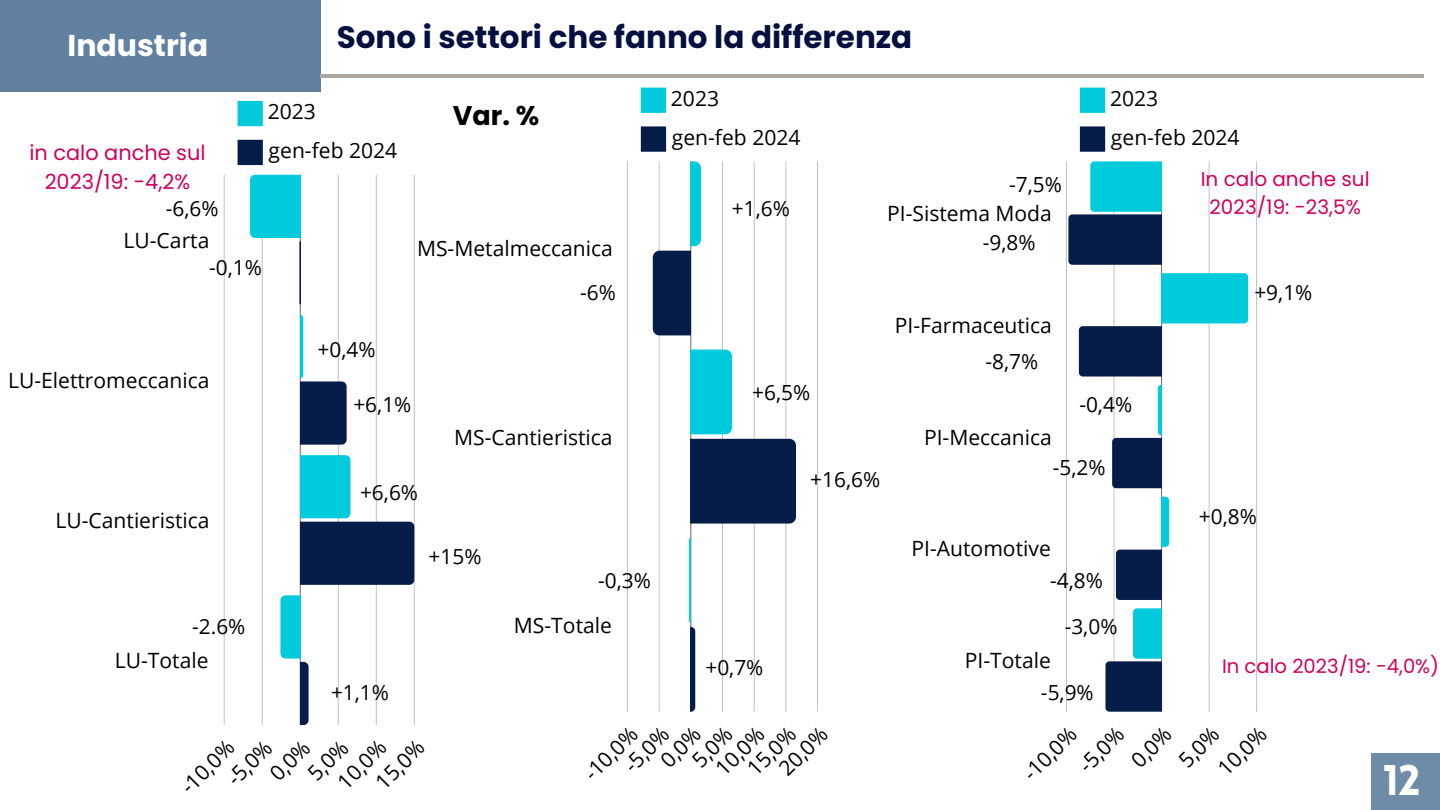
<style>
.page{position:relative;width:1440px;height:810px;background:#fff}
.page>*{position:absolute;margin:0;border:0;box-sizing:border-box;transform-origin:0 0}
.t1{font:900 42px "Lovelo";color:#fff}
.t2{font:700 40px "Poppins";color:#fff}
.t3{font:700 31px "Poppins";color:#04103f}
.t4{font:700 30px "Poppins";color:#fff}
.t5{font:700 27px "Poppins";color:#000}
.t6{font:21.1px/38.9px "Open Sans";color:#000}
.t7{font:20.9px "Open Sans";color:#000}
.t8{font:20.9px/28.5px "Poppins";color:#cf005d;text-align:center}
.t9{font:20px/27.8px "Poppins";color:#cf005d;text-align:center}
.t10{font:19.6px "Poppins";color:#cf005d}
</style>
<div class="page">
<div style="left:1371px;top:753px;width:69px;height:57px;background:#6e8ba8"></div>
<div style="left:0;top:0;width:320px;height:91px;background:#6281a1"></div>
<hr style="left:320px;top:74px;width:1104px;height:4px;background:#aaa7a0">
<svg style="left:238px;top:101px;width:25px;height:25px"></svg>
<svg style="left:238px;top:140px;width:25px;height:25px"></svg>
<hr style="left:224px;top:175px;width:1px;height:550px;background:#000">
<hr style="left:262px;top:175px;width:1px;height:550px;background:#000">
<hr style="left:300px;top:175px;width:1px;height:550px;background:#000">
<hr style="left:338px;top:175px;width:1px;height:550px;background:#000">
<hr style="left:376px;top:175px;width:1px;height:550px;background:#000">
<hr style="left:414px;top:175px;width:1px;height:550px;background:#000">
<svg style="left:250px;top:175px;width:50px;height:129px"></svg>
<svg style="left:300px;top:315px;width:47px;height:130px"></svg>
<svg style="left:300px;top:455px;width:114px;height:130px"></svg>
<svg style="left:280px;top:595px;width:29px;height:130px"></svg>
<svg style="left:641px;top:88px;width:25px;height:25px"></svg>
<svg style="left:641px;top:126px;width:25px;height:26px"></svg>
<hr style="left:627px;top:161px;width:1px;height:551px;background:#000">
<hr style="left:659px;top:161px;width:1px;height:551px;background:#000">
<hr style="left:691px;top:161px;width:1px;height:551px;background:#000">
<hr style="left:722px;top:161px;width:1px;height:551px;background:#000">
<hr style="left:754px;top:161px;width:1px;height:551px;background:#000">
<hr style="left:786px;top:161px;width:1px;height:551px;background:#000">
<hr style="left:817px;top:161px;width:1px;height:551px;background:#000">
<svg style="left:653px;top:161px;width:48px;height:174px"></svg>
<svg style="left:691px;top:350px;width:105px;height:174px"></svg>
<svg style="left:689px;top:538px;width:6px;height:174px"></svg>
<svg style="left:1080px;top:88px;width:25px;height:25px"></svg>
<svg style="left:1080px;top:126px;width:25px;height:26px"></svg>
<hr style="left:1066px;top:161px;width:1px;height:551px;background:#000">
<hr style="left:1114px;top:161px;width:1px;height:551px;background:#000">
<hr style="left:1161px;top:161px;width:1px;height:551px;background:#000">
<hr style="left:1209px;top:161px;width:1px;height:551px;background:#000">
<hr style="left:1256px;top:161px;width:1px;height:551px;background:#000">
<svg style="left:1068px;top:161px;width:94px;height:104px;background:#2a7f9a"></svg>
<svg style="left:1079px;top:273px;width:169px;height:104px"></svg>
<svg style="left:1112px;top:385px;width:50px;height:103px"></svg>
<svg style="left:1116px;top:497px;width:53px;height:103px"></svg>
<svg style="left:1105px;top:608px;width:57px;height:104px"></svg>
<p class="t4" style="left:68px;top:25px;width:142px">Industria</p>
<h1 class="t2" style="left:17px;top:28px;width:177px">Capitolo</h1>
<p class="t8" style="left:29px;top:139px;width:178px">in calo anche sul<br>2023/19: -4,2%</p>
<p class="t7" style="left:166px;top:194px;width:54px">-6,6%</p>
<p class="t6" style="left:124px;top:220px;width:87px">LU-Carta</p>
<h2 class="t3" style="left:337px;top:15px;width:577px">Sono i settori che fanno la differenza</h2>
<p class="t6" style="left:268px;top:92px;width:131px">2023<br>gen-feb 2024</p>
<p class="t5" style="left:453px;top:96px;width:88px">Var. %</p>
<p class="t6" style="left:417px;top:229px;width:197px">MS-Metalmeccanica</p>
<p class="t6" style="left:671px;top:78px;width:131px">2023<br>gen-feb 2024</p>
<p class="t7" style="left:732px;top:194px;width:60px">+1,6%</p>
<p class="t7" style="left:1009px;top:169px;width:54px">-7,5%</p>
<p class="t6" style="left:887px;top:193px;width:166px">PI-Sistema Moda</p>
<p class="t7" style="left:983px;top:228px;width:54px">-9,8%</p>
<p class="t7" style="left:209px;top:253px;width:54px">-0,1%</p>
<p class="t6" style="left:8px;top:360px;width:203px">LU-Elettromeccanica</p>
<p class="t7" style="left:317px;top:335px;width:60px">+0,4%</p>
<p class="t7" style="left:353px;top:390px;width:60px">+6,1%</p>
<p class="t7" style="left:580px;top:278px;width:37px">-6%</p>
<p class="t6" style="left:454px;top:417px;width:160px">MS-Cantieristica</p>
<p class="t7" style="left:752px;top:378px;width:60px">+6,5%</p>
<p class="t6" style="left:895px;top:305px;width:159px">PI-Farmaceutica</p>
<p class="t7" style="left:985px;top:347px;width:54px">-8,7%</p>
<p class="t6" style="left:924px;top:417px;width:129px">PI-Meccanica</p>
<p class="t6" style="left:1110px;top:78px;width:131px">2023<br>gen-feb 2024</p>
<p class="t9" style="left:1201px;top:165px;width:170px">In calo anche sul<br>2023/19: -23,5%</p>
<p class="t7" style="left:1079px;top:390px;width:54px">-0,4%</p>
<p class="t7" style="left:1254px;top:278px;width:60px">+9,1%</p>
<p class="t6" style="left:56px;top:500px;width:156px">LU-Cantieristica</p>
<h3 class="t7" style="left:192px;top:612px;width:55px">-2.6%</h3>
<p class="t6" style="left:115px;top:641px;width:95px">LU-Totale</p>
<p class="t7" style="left:360px;top:477px;width:60px">+6,6%</p>
<p class="t7" style="left:429px;top:541px;width:54px">+15%</p>
<p class="t7" style="left:331px;top:678px;width:60px">+1,1%</p>
<p class="t6" style="left:170px;top:776px;width:67px;rotate:-45deg">-10,0%</p>
<p class="t6" style="left:327px;top:771px;width:60px;rotate:-45deg">10,0%</p>
<p class="t6" style="left:365px;top:771px;width:60px;rotate:-45deg">15,0%</p>
<p class="t6" style="left:259px;top:763px;width:48px;rotate:-45deg">0,0%</p>
<p class="t6" style="left:297px;top:763px;width:48px;rotate:-45deg">5,0%</p>
<p class="t6" style="left:217px;top:768px;width:55px;rotate:-45deg">-5,0%</p>
<p class="t7" style="left:598px;top:566px;width:54px">-0,3%</p>
<p class="t6" style="left:514px;top:605px;width:100px">MS-Totale</p>
<p class="t7" style="left:810px;top:465px;width:71px">+16,6%</p>
<p class="t7" style="left:705px;top:653px;width:60px">+0,7%</p>
<p class="t6" style="left:573px;top:763px;width:67px;rotate:-45deg">-10,0%</p>
<p class="t6" style="left:705px;top:758px;width:60px;rotate:-45deg">10,0%</p>
<p class="t6" style="left:737px;top:758px;width:60px;rotate:-45deg">15,0%</p>
<p class="t6" style="left:768px;top:758px;width:60px;rotate:-45deg">20,0%</p>
<p class="t6" style="left:650px;top:749px;width:48px;rotate:-45deg">0,0%</p>
<p class="t6" style="left:682px;top:749px;width:48px;rotate:-45deg">5,0%</p>
<p class="t6" style="left:614px;top:754px;width:55px;rotate:-45deg">-5,0%</p>
<p class="t7" style="left:1053px;top:453px;width:54px">-5,2%</p>
<p class="t6" style="left:912px;top:529px;width:141px">PI-Automotive</p>
<p class="t7" style="left:1050px;top:565px;width:54px">-4,8%</p>
<p class="t6" style="left:965px;top:640px;width:88px">PI-Totale</p>
<p class="t7" style="left:1065px;top:612px;width:54px">-3,0%</p>
<p class="t7" style="left:1041px;top:678px;width:54px">-5,9%</p>
<p class="t7" style="left:1199px;top:502px;width:60px">+0,8%</p>
<p class="t10" style="left:1222px;top:653px;width:218px">In calo 2023/19: -4,0%)</p>
<p class="t6" style="left:1013px;top:763px;width:67px;rotate:-45deg">-10,0%</p>
<p class="t6" style="left:1068px;top:754px;width:55px;rotate:-45deg">-5,0%</p>
<p class="t6" style="left:1121px;top:749px;width:48px;rotate:-45deg">0,0%</p>
<p class="t6" style="left:1168px;top:749px;width:48px;rotate:-45deg">5,0%</p>
<p class="t6" style="left:1207px;top:758px;width:60px;rotate:-45deg">10,0%</p>
<h2 class="t1" style="left:1383px;top:764px;width:39px">12</h2>
</div>
